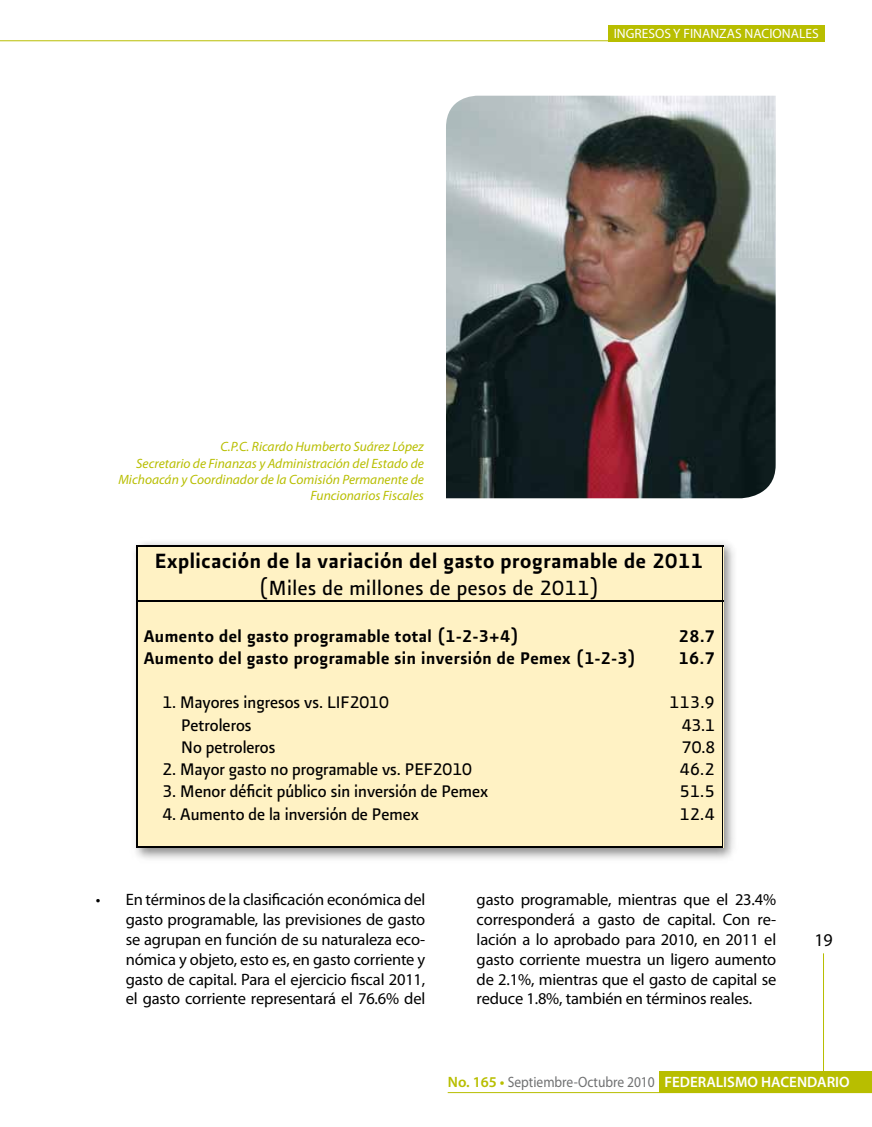
<style>
.page{position:relative;width:872px;height:1127px;background:#fff}
.page>*{position:absolute;margin:0;border:0;box-sizing:border-box;transform-origin:0 0}
.t1{font:24.6px "Presidencia Firme";letter-spacing:.025em;color:#000;scale:.93 1}
.t2{font:24.6px "Presidencia Base";letter-spacing:.03em;color:#000;scale:.93 1}
.t3{font:20.1px "Presidencia Base";color:#000;scale:.93 1}
.t4{font:20.1px "Presidencia Firme";letter-spacing:.025em;color:#000;scale:.93 1}
.t5{font:18px "Myriad Pro";color:#000}
.t6{font:16.5px/19.8px "Myriad Pro";letter-spacing:-.01em;color:#000;text-align:justify}
.t7{font:15px "Myriad Pro";color:#707172;scale:.9 1}
.t8{font:italic 13.5px/16.2px "Myriad Pro";color:#b8be00;text-align:right}
.t9{font:13.5px "Myriad Pro";color:#fff}
.s1{font-weight:600;color:#b8be00}
.s2{font-weight:600;color:#fff}
</style>
<div class="page">
<div style="left:659px;top:1071px;width:213px;height:22px;background:#b8be00"></div>
<hr style="left:448px;top:1092px;width:424px;height:1px;background:#b8be00">
<hr style="left:823px;top:953px;width:1px;height:118px;background:#b8be00">
<hr style="left:0;top:40px;width:824px;height:1px;background:#b8be00">
<div style="left:608px;top:25px;width:216px;height:16px;background:#b8be00"></div>
<img style="left:446px;top:96px;width:329px;height:402px">
<img style="left:135px;top:542px;width:599px;height:317px">
<div style="left:137px;top:545px;width:586px;height:303px;background:#fff2c4"></div>
<hr style="left:136px;top:545px;width:587px;height:1px;background:#000">
<hr style="left:136px;top:601px;width:587px;height:1px;background:#000">
<svg style="left:136px;top:546px;width:1px;height:301px"></svg>
<hr style="left:136px;top:847px;width:510px;height:1px;background:#000">
<hr style="left:645px;top:847px;width:77px;height:1px;background:#000">
<svg style="left:722px;top:546px;width:1px;height:302px"></svg>
<p class="t8" style="left:118px;top:438px;width:307px">C.P.C. Ricardo Humberto Suárez López<br>Secretario de Finanzas y Administración del Estado de Michoacán y Coordinador de la Comisión Permanente de Funcionarios Fiscales</p>
<p class="t9" style="left:613px;top:25px;width:206px">INGRESOS Y FINANZAS NACIONALES</p>
<h1 class="t1" style="left:155px;top:546px;width:591px">Explicación de la variación del gasto programable de 2011</h1>
<h1 class="t2" style="left:259px;top:574px;width:368px">(Miles de millones de pesos de 2011)</h1>
<p class="t4" style="left:144px;top:624px;width:405px">Aumento del gasto programable total (1-2-3+4)</p>
<p class="t4" style="left:679px;top:624px;width:40px">28.7</p>
<p class="t4" style="left:144px;top:646px;width:531px">Aumento del gasto programable sin inversión de Pemex (1-2-3)</p>
<p class="t4" style="left:678px;top:646px;width:40px">16.7</p>
<p class="t3" style="left:162px;top:691px;width:245px">1. Mayores ingresos vs. LIF2010</p>
<p class="t3" style="left:669px;top:691px;width:50px">113.9</p>
<p class="t3" style="left:181px;top:713px;width:77px">Petroleros</p>
<p class="t3" style="left:681px;top:713px;width:37px">43.1</p>
<p class="t3" style="left:181px;top:735px;width:103px">No petroleros</p>
<p class="t3" style="left:682px;top:735px;width:37px">70.8</p>
<p class="t3" style="left:162px;top:758px;width:334px">2. Mayor gasto no programable vs. PEF2010</p>
<p class="t3" style="left:680px;top:758px;width:39px">46.2</p>
<p class="t3" style="left:162px;top:780px;width:352px">3. Menor déficit público sin inversión de Pemex</p>
<p class="t3" style="left:680px;top:780px;width:39px">51.5</p>
<p class="t3" style="left:162px;top:802px;width:277px">4. Aumento de la inversión de Pemex</p>
<p class="t3" style="left:680px;top:802px;width:39px">12.4</p>
<p class="t6" style="left:126px;top:890px;width:301px;text-indent:-30px">• En términos de la clasificación económica del gasto programable, las previsiones de gasto se agrupan en función de su naturaleza eco&shy;nómica y objeto, esto es, en gasto corriente y gasto de capital. Para el ejercicio fiscal 2011, el gasto corriente representará el 76.6% del</p>
<p class="t6" style="left:476px;top:890px;width:301px">gasto programable, mientras que el 23.4% corresponderá a gasto de capital. Con re&shy;lación a lo aprobado para 2010, en 2011 el gasto corriente muestra un ligero aumento de 2.1%, mientras que el gasto de capital se reduce 1.8%, también en términos reales.</p>
<p class="t5" style="left:814px;top:929px;width:20px">19</p>
<p class="t7" style="left:448px;top:1073px;width:448px"><span class="s1">No. 165 •</span> Septiembre-Octubre 2010 <span class="s2">FEDERALISMO HACENDARIO</span></p>
</div>
